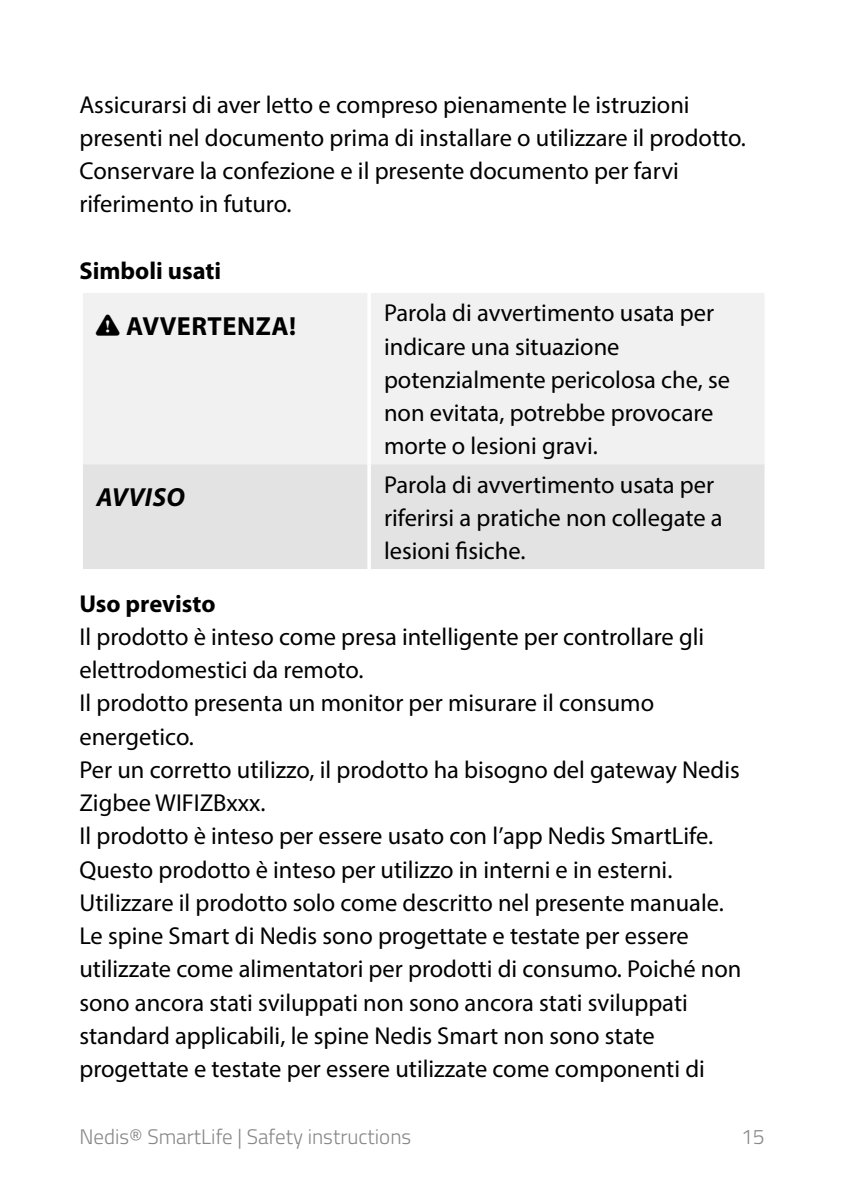
<style>
.page{position:relative;width:844px;height:1191px;background:#fff}
.page>*{position:absolute;margin:0;border:0;box-sizing:border-box;transform-origin:0 0}
.t1{font:700 26.25px "Myriad Pro";letter-spacing:.02em;color:#000}
.t2{font:italic 700 26.25px "Myriad Pro";letter-spacing:.02em;color:#000}
.t3{font:24.5px/33.2px "Myriad Pro";color:#000}
.t4{font:700 24.5px "Myriad Pro";color:#000}
.t5{font:300 21px "Titillium";color:#878787}
</style>
<div class="page">
<div style="left:83px;top:293px;width:681px;height:171px;background:#f1f1f1"></div>
<div style="left:83px;top:464px;width:681px;height:105px;background:#e3e3e3"></div>
<hr style="left:367px;top:293px;width:4px;height:171px;background:#fff">
<hr style="left:367px;top:464px;width:4px;height:105px;background:#fff">
<svg style="left:96px;top:315px;width:23px;height:21px"></svg>
<p class="t3" style="left:79px;top:87px;width:668px">Assicurarsi di aver letto e compreso pienamente le istruzioni presenti nel documento prima di installare o utilizzare il prodotto.<br>Conservare la confezione e il presente documento per farvi riferimento in futuro.</p>
<p class="t4" style="left:79px;top:255px;width:143px">Simboli usati</p>
<p class="t1" style="left:126px;top:309px;width:171px">AVVERTENZA!</p>
<p class="t2" style="left:96px;top:480px;width:90px">AVVISO</p>
<p class="t3" style="left:384px;top:296px;width:347px">Parola di avvertimento usata per indicare una situazione potenzialmente pericolosa che, se non evitata, potrebbe provocare morte o lesioni gravi.</p>
<p class="t3" style="left:384px;top:467px;width:340px">Parola di avvertimento usata per riferirsi a pratiche non collegate a lesioni fisiche.</p>
<p class="t4" style="left:79px;top:587px;width:137px">Uso previsto</p>
<p class="t3" style="left:79px;top:619px;width:663px">Il prodotto è inteso come presa intelligente per controllare gli elettrodomestici da remoto.<br>Il prodotto presenta un monitor per misurare il consumo energetico.<br>Per un corretto utilizzo, il prodotto ha bisogno del gateway Nedis Zigbee WIFIZBxxx.<br>Il prodotto è inteso per essere usato con l’app Nedis SmartLife.<br>Questo prodotto è inteso per utilizzo in interni e in esterni.<br>Utilizzare il prodotto solo come descritto nel presente manuale.<br>Le spine Smart di Nedis sono progettate e testate per essere utilizzate come alimentatori per prodotti di consumo. Poiché non sono ancora stati sviluppati non sono ancora stati sviluppati standard applicabili, le spine Nedis Smart non sono state progettate e testate per essere utilizzate come componenti di</p>
<p class="t5" style="left:79px;top:1121px;width:333px">Nedis® SmartLife | Safety instructions</p>
<p class="t5" style="left:740px;top:1121px;width:25px">15</p>
</div>
